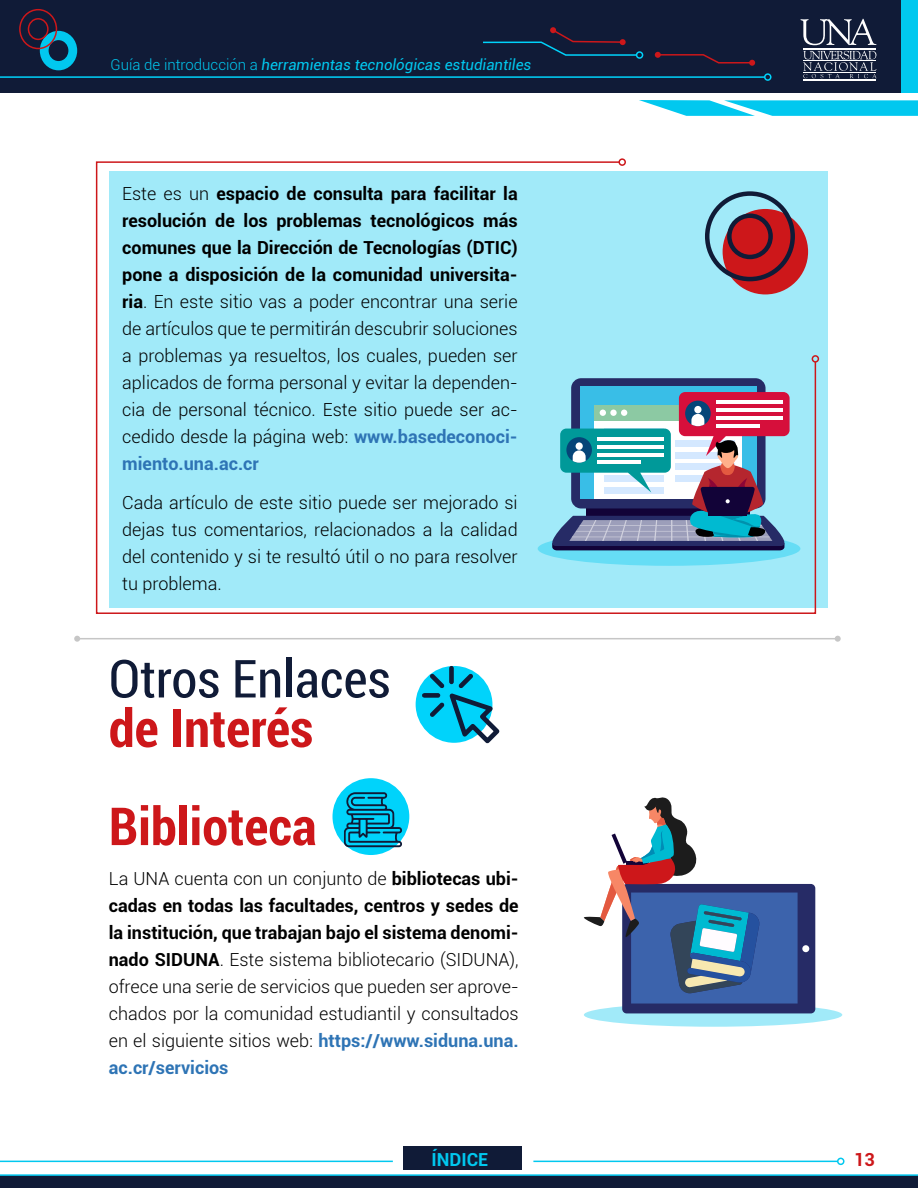
<style>
.page{position:relative;width:918px;height:1188px;background:#fff}
.page>*{position:absolute;margin:0;border:0;box-sizing:border-box;transform-origin:0 0}
.t1{font:700 condensed 52.5px/98.1px "Roboto";color:#cd171a}
.t2{font:condensed 52.5px "Roboto";color:#101b37}
.t3{font:300 18px/27px "Roboto";color:#000;text-align:justify}
.t4{font:700 18px "Roboto";color:#01c8ef}
.t5{font:700 18px "Roboto";color:#cd171a}
.t6{font:italic 15px "Roboto";color:#01c8ef}
.s1{font-weight:300;font-style:normal}
.s2{font-weight:700}
.s3{font-weight:700;color:#2e74b5}
</style>
<div class="page">
<div style="left:0;top:0;width:918px;height:93px;background:#101b37"></div>
<hr style="left:0;top:76px;width:765px;height:2px;background:#00d3fb">
<div style="left:764px;top:73px;width:8px;height:8px;border:2px solid #00d3fb;border-radius:50%"></div>
<svg style="left:803px;top:51px;width:74px;height:27px"></svg>
<hr style="left:803px;top:48px;width:73px;height:1px;background:#fff">
<hr style="left:803px;top:80px;width:73px;height:1px;background:#fff">
<hr style="left:803px;top:72px;width:73px;height:1px;background:#fff">
<hr style="left:803px;top:61px;width:73px;height:1px;background:#fff">
<svg style="left:800px;top:19px;width:76px;height:26px"></svg>
<div style="left:636px;top:51px;width:7px;height:8px;border:2px solid #00d3fb;border-radius:50%"></div>
<svg style="left:655px;top:52px;width:100px;height:14px"></svg>
<svg style="left:483px;top:27px;width:155px;height:30px"></svg>
<svg style="left:19px;top:8px;width:58px;height:62px"></svg>
<div style="left:902px;top:0;width:16px;height:93px;background:#01c8ef"></div>
<svg style="left:0;top:1174px;width:918px;height:14px;background:#14334f"></svg>
<hr style="left:533px;top:1161px;width:305px;height:1px;background:#01c8ef">
<div style="left:837px;top:1158px;width:8px;height:7px;border:2px solid #01c8ef;border-radius:50%"></div>
<hr style="left:0;top:1161px;width:393px;height:1px;background:#01c8ef">
<div style="left:403px;top:1146px;width:118px;height:24px;background:#101b37"></div>
<svg style="left:639px;top:100px;width:279px;height:16px;background:#2bd1f1"></svg>
<svg style="left:584px;top:1003px;width:258px;height:24px;background:#a0e5f5"></svg>
<div style="left:95px;top:161px;width:722px;height:453px;background:#a1eaf9"></div>
<div style="left:618px;top:158px;width:8px;height:8px;border:2px solid #cd171a;border-radius:50%"></div>
<div style="left:812px;top:355px;width:7px;height:8px;border:2px solid #cd171a;border-radius:50%"></div>
<div style="left:723px;top:209px;width:85px;height:85px;background:#cd171a;border-radius:50%"></div>
<svg style="left:703px;top:189px;width:94px;height:95px"></svg>
<div style="left:416px;top:666px;width:76px;height:77px;background:#00d3fb;border-radius:50%"></div>
<div style="left:333px;top:778px;width:76px;height:77px;background:#00d3fb;border-radius:50%"></div>
<svg style="left:422px;top:666px;width:78px;height:77px"></svg>
<div style="left:538px;top:531px;width:262px;height:35px;background:linear-gradient(to right,#66ddf5,#67ddf5);border-radius:50%"></div>
<div style="left:571px;top:378px;width:195px;height:130px;background:#262b66;border-radius:10px"></div>
<div style="left:580px;top:387px;width:177px;height:112px;background:#39bee7"></div>
<svg style="left:551px;top:392px;width:239px;height:158px;background:#7c8fa7"></svg>
<div style="left:622px;top:884px;width:193px;height:129px;background:#262b66;border-radius:4px"></div>
<div style="left:802px;top:945px;width:7px;height:7px;background:#fff;border-radius:50%"></div>
<svg style="left:583px;top:797px;width:215px;height:207px"></svg>
<hr style="left:77px;top:638px;width:761px;height:1px;background:#c6c6c6">
<svg style="left:74px;top:636px;width:6px;height:6px"></svg>
<svg style="left:835px;top:636px;width:6px;height:6px"></svg>
<svg style="left:344px;top:792px;width:58px;height:55px"></svg>
<p class="t6" style="left:111px;top:54px;width:422px"><span class="s1">Guía de introducción a</span> herramientas tecnológicas estudiantiles</p>
<p class="t3" style="left:122px;top:179px;width:397px">Este es un <span class="s2">espacio de consulta para facilitar la resolución de los problemas tecnológicos más comunes que la Dirección de Tecnologías (DTIC) pone a disposición de la comunidad universita&shy;ria</span>. En este sitio vas a poder encontrar una serie de artículos que te permitirán descubrir soluciones a problemas ya resueltos, los cuales, pueden ser aplicados de forma personal y evitar la dependen&shy;cia de personal técnico. Este sitio puede ser ac&shy;cedido desde la página web: <span class="s3">www.basedeconoci&shy;miento.una.ac.cr</span></p>
<p class="t3" style="left:122px;top:489px;width:397px">Cada artículo de este sitio puede ser mejorado si dejas tus comentarios, relacionados a la calidad del contenido y si te resultó útil o no para resolver tu problema.</p>
<h1 class="t2" style="left:109px;top:642px;width:283px">Otros Enlaces</h1>
<h1 class="t1" style="left:109px;top:677px;width:209px">de Interés<br>Biblioteca</h1>
<p class="t3" style="left:109px;top:864px;width:411px">La UNA cuenta con un conjunto de <span class="s2">bibliotecas ubi&shy;cadas en todas las facultades, centros y sedes de la institución, que trabajan bajo el sistema denomi&shy;nado SIDUNA</span>. Este sistema bibliotecario (SIDUNA), ofrece una serie de servicios que pueden ser aprove&shy;chados por la comunidad estudiantil y consultados en el siguiente sitios web: <span class="s3">https://www.siduna.una. ac.cr/servicios</span></p>
<p class="t4" style="left:432px;top:1147px;width:58px">ÍNDICE</p>
<p class="t5" style="left:854px;top:1146px;width:22px">13</p>
</div>
